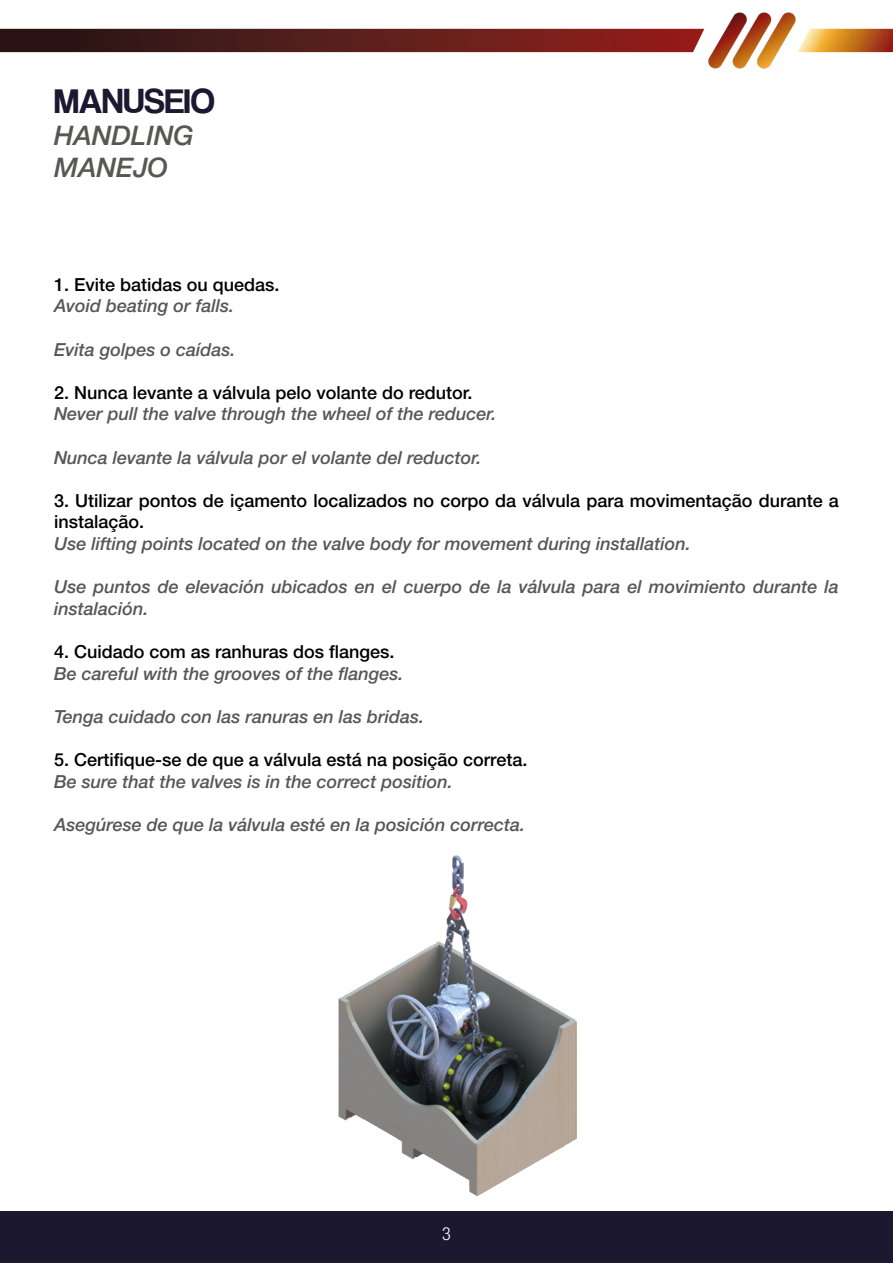
<style>
.page{position:relative;width:893px;height:1263px;background:#fff}
.page>*{position:absolute;margin:0;border:0;box-sizing:border-box;transform-origin:0 0}
.t1{font:36px "Coolvetica Rg";color:#1c182f}
.t2{font:27px/32.4px "Helvetica Neue LT 66 Md It";color:#575756}
.t3{font:18px/21.6px "Helvetica Neue LT 66 Md It";color:#575756}
.t4{font:18px/21.6px "Helvetica Neue LT 65 Md";color:#000}
.t5{font:18px "Helvetica Neue LT 47 Lt Cn";color:#fff}
</style>
<div class="page">
<svg style="left:798px;top:29px;width:95px;height:23px;background:#cf863f"></svg>
<img style="left:708px;top:13px;width:88px;height:55px">
<svg style="left:0;top:29px;width:704px;height:23px;background:#5b1d1a"></svg>
<div style="left:0;top:1212px;width:893px;height:51px;background:#1c182f"></div>
<img style="left:338px;top:855px;width:239px;height:341px">
<h1 class="t1" style="left:54px;top:79px;width:162px">MANUSEIO</h1>
<h2 class="t2" style="left:54px;top:119px;width:141px">HANDLING<br>MANEJO</h2>
<p class="t4" style="left:54px;top:273px;width:227px">1. Evite batidas ou quedas.</p>
<p class="t3" style="left:54px;top:295px;width:182px">Avoid beating or falls.</p>
<p class="t3" style="left:54px;top:338px;width:183px">Evita golpes o caídas.</p>
<p class="t4" style="left:54px;top:381px;width:420px">2. Nunca levante a válvula pelo volante do redutor.</p>
<p class="t3" style="left:54px;top:403px;width:444px">Never pull the valve through the wheel of the reducer.</p>
<p class="t3" style="left:54px;top:446px;width:429px">Nunca levante la válvula por el volante del reductor.</p>
<p class="t4" style="left:54px;top:489px;width:786px">3. Utilizar pontos de içamento localizados no corpo da válvula para movimentação durante a instalação.</p>
<p class="t3" style="left:54px;top:533px;width:638px">Use lifting points located on the valve body for movement during installation.</p>
<p class="t3" style="left:54px;top:576px;width:786px">Use puntos de elevación ubicados en el cuerpo de la válvula para el movimiento durante la instalación.</p>
<p class="t4" style="left:54px;top:641px;width:342px">4. Cuidado com as ranhuras dos flanges.</p>
<p class="t3" style="left:54px;top:662px;width:351px">Be careful with the grooves of the flanges.</p>
<p class="t3" style="left:54px;top:705px;width:372px">Tenga cuidado con las ranuras en las bridas.</p>
<p class="t4" style="left:54px;top:749px;width:475px">5. Certifique-se de que a válvula está na posição correta.</p>
<p class="t3" style="left:54px;top:770px;width:400px">Be sure that the valves is in the correct position.</p>
<p class="t3" style="left:54px;top:813px;width:473px">Asegúrese de que la válvula esté en la posición correcta.</p>
<p class="t5" style="left:442px;top:1223px;width:10px">3</p>
</div>
